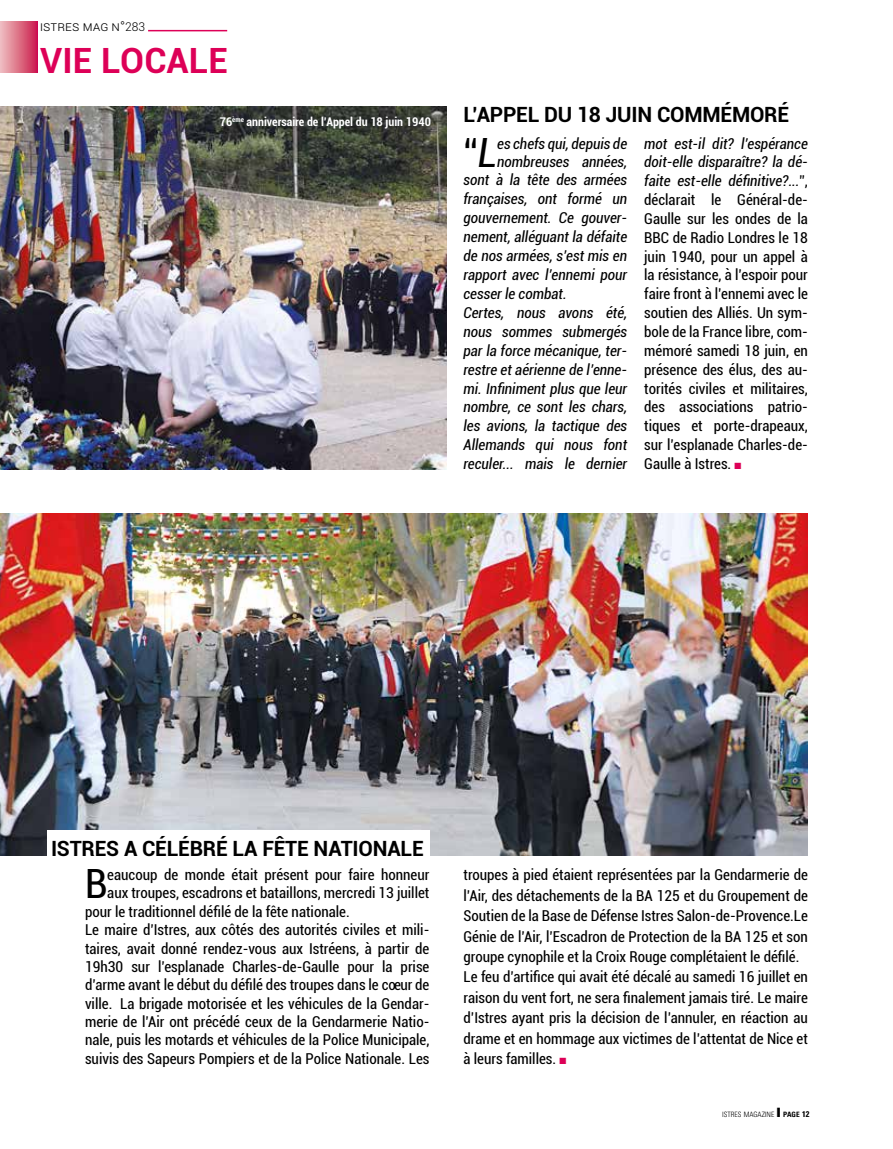
<style>
.page{position:relative;width:893px;height:1149px;background:#fff}
.page>*{position:absolute;margin:0;border:0;box-sizing:border-box;transform-origin:0 0}
.t1{font:condensed 40.35px "Roboto";color:#000}
.t2{font:700 34.8px "Roboto";letter-spacing:.005em;color:#dd0057}
.t3{font:700 21px "Roboto";letter-spacing:-.01em;color:#000}
.t4{font:condensed 15px/18.9px "Roboto";color:#000;text-align:justify}
.t5{font:italic condensed 15px "Roboto";color:#000}
.t6{font:300 13.5px "Roboto";color:#000}
.t7{font:700 condensed 12px "Roboto";color:#fff}
.t8{font:300 condensed 7.35px "Univers";color:#000}
.s1{font-size:12px}
.s2{font-style:italic}
.s3{color:#dd0057}
.s4{font-weight:700}
.s5{font-weight:700;font-size:8.25px}
</style>
<div class="page">
<img style="left:0;top:513px;width:808px;height:341px">
<div style="left:47px;top:830px;width:382px;height:35px;background:#fff"></div>
<img style="left:0;top:106px;width:446px;height:363px">
<svg style="left:0;top:21px;width:37px;height:51px;background:#dd6f87"></svg>
<hr style="left:148px;top:30px;width:79px;height:1px;background:#dd0057">
<p class="t6" style="left:40px;top:17px;width:107px">istres mag n°<span class="s1">283</span></p>
<h2 class="t2" style="left:40px;top:36px;width:189px">VIE LOCALE</h2>
<p class="t7" style="left:220px;top:113px;width:213px">76<sup>ème</sup> anniversaire de l’Appel du 18 juin 1940</p>
<h3 class="t3" style="left:463px;top:100px;width:327px">L’APPEL DU 18 JUIN COMMÉMORÉ</h3>
<h1 class="t1" style="left:463px;top:124px;width:35px">“<span class="s2">L</span></h1>
<p class="t5" style="left:497px;top:133px;width:132px">es chefs qui, depuis de</p>
<p class="t4" style="left:644px;top:133px;width:165px"><span class="s2">mot est-il dit? l’espérance doit-elle disparaître? la dé&shy;faite est-elle définitive?...</span>”, déclarait le Général-de-Gaulle sur les ondes de la BBC de Radio Londres le 18 juin 1940, pour un appel à la résistance, à l’espoir pour faire front à l’ennemi avec le soutien des Alliés. Un sym&shy;bole de la France libre, com&shy;mémoré samedi 18 juin, en présence des élus, des au&shy;torités civiles et militaires, des associations patrio&shy;tiques et porte-drapeaux, sur l’esplanade Charles-de-Gaulle à Istres. <span class="s3">■</span></p>
<p class="t5" style="left:497px;top:151px;width:132px">nombreuses années,</p>
<p class="t5" style="left:463px;top:170px;width:165px">sont à la tête des armées</p>
<p class="t5" style="left:463px;top:188px;width:165px">françaises, ont formé un</p>
<p class="t5" style="left:463px;top:207px;width:165px">gouvernement. Ce gouver-</p>
<p class="t5" style="left:463px;top:226px;width:165px">nement, alléguant la défaite</p>
<p class="t5" style="left:463px;top:245px;width:165px">de nos armées, s’est mis en</p>
<p class="t5" style="left:463px;top:264px;width:165px">rapport avec l’ennemi pour</p>
<p class="t5" style="left:463px;top:283px;width:105px">cesser le combat.</p>
<p class="t5" style="left:463px;top:302px;width:165px">Certes, nous avons été,</p>
<p class="t5" style="left:463px;top:321px;width:165px">nous sommes submergés</p>
<p class="t5" style="left:463px;top:340px;width:165px">par la force mécanique, ter-</p>
<p class="t5" style="left:463px;top:359px;width:165px">restre et aérienne de l’enne-</p>
<p class="t5" style="left:463px;top:377px;width:165px">mi. Infiniment plus que leur</p>
<p class="t5" style="left:463px;top:396px;width:165px">nombre, ce sont les chars,</p>
<p class="t5" style="left:463px;top:415px;width:165px">les avions, la tactique des</p>
<p class="t5" style="left:463px;top:434px;width:165px">Allemands qui nous font</p>
<p class="t5" style="left:463px;top:453px;width:165px">reculer... mais le dernier</p>
<h3 class="t3" style="left:51px;top:833px;width:374px">ISTRES A CÉLÉBRÉ LA FÊTE NATIONALE</h3>
<h1 class="t1" style="left:85px;top:855px;width:24px">B</h1>
<p class="t4" style="left:107px;top:864px;width:324px">eaucoup de monde était présent pour faire honneur</p>
<p class="t4" style="left:107px;top:882px;width:324px">aux troupes, escadrons et bataillons, mercredi 13 juillet</p>
<p class="t4" style="left:85px;top:901px;width:266px">pour le traditionnel défilé de la fête nationale.</p>
<p class="t4" style="left:85px;top:919px;width:346px">Le maire d’Istres, aux côtés des autorités civiles et mili-</p>
<p class="t4" style="left:85px;top:938px;width:346px">taires, avait donné rendez-vous aux Istréens, à partir de</p>
<p class="t4" style="left:85px;top:956px;width:346px">19h30 sur l’esplanade Charles-de-Gaulle pour la prise</p>
<p class="t4" style="left:85px;top:974px;width:346px">d’arme avant le début du défilé des troupes dans le cœur de</p>
<p class="t4" style="left:85px;top:993px;width:346px">ville. La brigade motorisée et les véhicules de la Gendar-</p>
<p class="t4" style="left:85px;top:1011px;width:346px">merie de l’Air ont précédé ceux de la Gendarmerie Natio-</p>
<p class="t4" style="left:85px;top:1029px;width:346px">nale, puis les motards et véhicules de la Police Municipale,</p>
<p class="t4" style="left:85px;top:1048px;width:346px">suivis des Sapeurs Pompiers et de la Police Nationale. Les</p>
<p class="t4" style="left:463px;top:864px;width:346px;line-height:20.4px;text-align:left">troupes à pied étaient représentées par la Gendarmerie de l’Air, des détachements de la BA 125 et du Groupement de Soutien de la Base de Défense Istres Salon-de-Provence.Le Génie de l’Air, l’Escadron de Protection de la BA 125 et son groupe cynophile et la Croix Rouge complétaient le défilé.<br>Le feu d’artifice qui avait été décalé au samedi 16 juillet en raison du vent fort, ne sera finalement jamais tiré. Le maire d’Istres ayant pris la décision de l’annuler, en réaction au drame et en hommage aux victimes de l’attentat de Nice et à leurs familles. <span class="s3">■</span></p>
<p class="t8" style="left:722px;top:1109px;width:89px">ISTRES MAGAZINE ❙ <span class="s4">page</span> <span class="s5">12</span></p>
</div>
